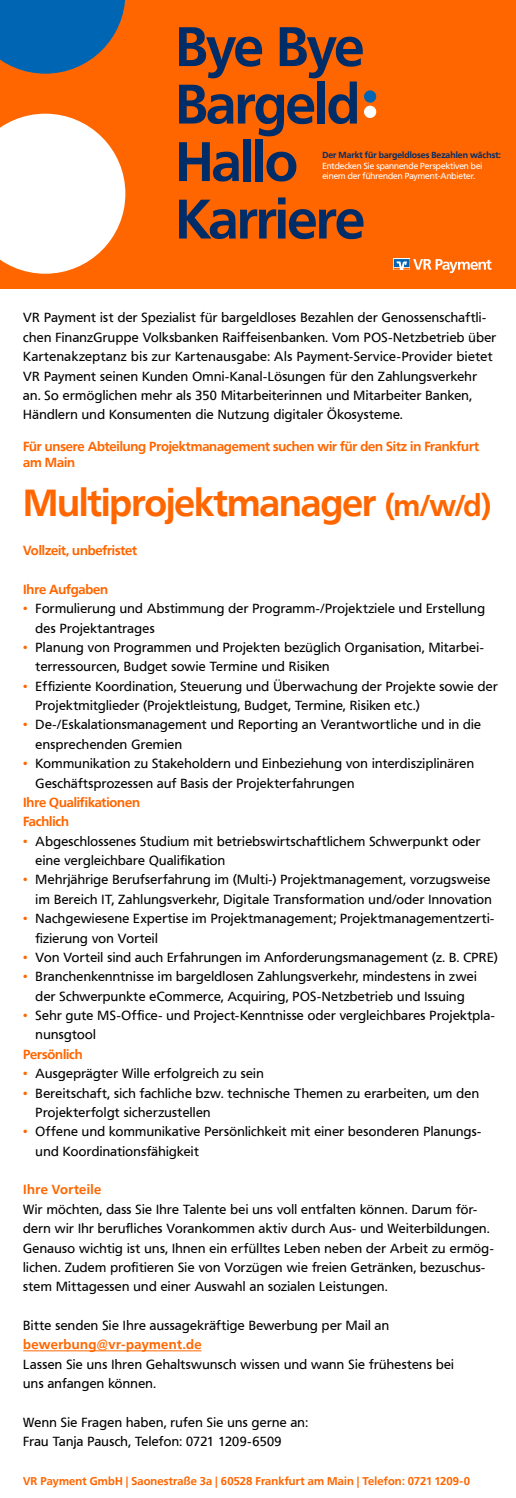
<style>
.page{position:relative;width:516px;height:1498px;background:#fff}
.page>*{position:absolute;margin:0;border:0;box-sizing:border-box;transform-origin:0 0}
.t1{font:700 55px/57.5px "Frutiger VR";letter-spacing:-.025em;color:#002d67}
.t2{font:700 37.5px "Frutiger VR";letter-spacing:-.025em;color:#f60}
.t3{font:13.12px/19.4px "Frutiger VR";letter-spacing:.025em;color:#000}
.t4{font:700 13.12px/15.8px "Frutiger VR";letter-spacing:-.01em;color:#f60}
.t5{font:700 13.12px "Frutiger VR";letter-spacing:.03em;color:#f60}
.t6{font:700 13.12px "Frutiger VR";letter-spacing:.025em;color:#f60}
.t7{font:700 11.25px "Frutiger VR";letter-spacing:.01em;color:#f60}
.t8{font:8.75px/10.5px "Frutiger VR";color:#fff}
.t9{font:700 8.75px "Frutiger VR";letter-spacing:.005em;color:#002d67}
.s1{font-size:30px}
.s2{color:#f60}
</style>
<div class="page">
<div style="left:0;top:0;width:516px;height:289px;background:#f60"></div>
<svg style="left:0;top:114px;width:125px;height:160px;background:#ffe8da"></svg>
<svg style="left:0;top:0;width:125px;height:74px"></svg>
<div style="left:364px;top:106px;width:12px;height:12px;background:#fff;border-radius:50%"></div>
<div style="left:364px;top:90px;width:12px;height:13px;background:#0066b3;border-radius:50%"></div>
<hr style="left:23px;top:1350px;width:178px;height:1px;background:#f60">
<svg style="left:393px;top:259px;width:98px;height:14px"></svg>
<h1 class="t1" style="left:175px;top:18px;width:191px">Bye Bye<br>Bargeld<br>Hallo<br>Karriere</h1>
<p class="t9" style="left:322px;top:150px;width:180px">Der Markt für bargeldloses Bezahlen wächst:</p>
<p class="t8" style="left:322px;top:160px;width:161px">Entdecken Sie spannende Perspektiven bei einem der führenden Payment-Anbieter.</p>
<p class="t3" style="left:23px;top:308px;width:474px">VR Payment ist der Spezialist für bargeldloses Bezahlen der Genossenschaftli&shy;chen FinanzGruppe Volksbanken Raiffeisenbanken. Vom POS-Netzbetrieb über Kartenakzeptanz bis zur Kartenausgabe: Als Payment-Service-Provider bietet VR Payment seinen Kunden Omni-Kanal-Lösungen für den Zahlungsverkehr an. So ermöglichen mehr als 350 Mitarbeiterinnen und Mitarbeiter Banken, Händlern und Konsumenten die Nutzung digitaler Ökosysteme.</p>
<p class="t4" style="left:23px;top:438px;width:457px">Für unsere Abteilung Projektmanagement suchen wir für den Sitz in Frankfurt am Main</p>
<h2 class="t2" style="left:23px;top:481px;width:469px">Multiprojektmanager <span class="s1">(m/w/d)</span></h2>
<p class="t4" style="left:23px;top:543px;width:115px">Vollzeit, unbefristet</p>
<p class="t4" style="left:23px;top:581px;width:86px">Ihre Aufgaben</p>
<p class="t3" style="left:36px;top:599px;width:451px;text-indent:-12px"><span class="s2">•</span> Formulierung und Abstimmung der Programm-/Projektziele und Erstellung des Projektantrages</p>
<p class="t3" style="left:36px;top:638px;width:449px;text-indent:-12px"><span class="s2">•</span> Planung von Programmen und Projekten bezüglich Organisation, Mitarbei&shy;terressourcen, Budget sowie Termine und Risiken</p>
<p class="t3" style="left:36px;top:676px;width:463px;text-indent:-12px"><span class="s2">•</span> Effiziente Koordination, Steuerung und Überwachung der Projekte sowie der<br>Projektmitglieder (Projektleistung, Budget, Termine, Risiken etc.)</p>
<p class="t3" style="left:36px;top:715px;width:447px;text-indent:-12px"><span class="s2">•</span> De-/Eskalationsmanagement und Reporting an Verantwortliche und in die ensprechenden Gremien</p>
<p class="t3" style="left:36px;top:754px;width:440px;text-indent:-12px"><span class="s2">•</span> Kommunikation zu Stakeholdern und Einbeziehung von interdisziplinären<br>Geschäftsprozessen auf Basis der Projekterfahrungen</p>
<p class="t4" style="left:23px;top:793px;width:118px;line-height:19.4px">Ihre Qualifikationen<br>Fachlich</p>
<p class="t3" style="left:36px;top:831px;width:446px;text-indent:-12px"><span class="s2">•</span> Abgeschlossenes Studium mit betriebswirtschaftlichem Schwerpunkt oder eine vergleichbare Qualifikation</p>
<p class="t3" style="left:23px;top:870px;width:470px;text-align:right"><span class="s2">•</span> Mehrjährige Berufserfahrung im (Multi-) Projektmanagement, vorzugsweise im Bereich IT, Zahlungsverkehr, Digitale Transformation und/oder Innovation</p>
<p class="t3" style="left:36px;top:909px;width:460px;text-indent:-12px"><span class="s2">•</span> Nachgewiesene Expertise im Projektmanagement; Projektmanagementzerti&shy;fizierung von Vorteil</p>
<p class="t3" style="left:23px;top:948px;width:476px"><span class="s2">•</span> Von Vorteil sind auch Erfahrungen im Anforderungsmanagement (z. B. CPRE)</p>
<p class="t3" style="left:23px;top:967px;width:455px;text-align:center"><span class="s2">•</span> Branchenkenntnisse im bargeldlosen Zahlungsverkehr, mindestens in zwei der Schwerpunkte eCommerce, Acquiring, POS-Netzbetrieb und Issuing</p>
<p class="t3" style="left:36px;top:1006px;width:460px;text-indent:-12px"><span class="s2">•</span> Sehr gute MS-Office- und Project-Kenntnisse oder vergleichbares Projektpla&shy;nunsgtool</p>
<p class="t4" style="left:23px;top:1046px;width:61px">Persönlich</p>
<p class="t3" style="left:23px;top:1064px;width:242px"><span class="s2">•</span> Ausgeprägter Wille erfolgreich zu sein</p>
<p class="t3" style="left:36px;top:1083px;width:445px;text-indent:-12px"><span class="s2">•</span> Bereitschaft, sich fachliche bzw. technische Themen zu erarbeiten, um den<br>Projekterfolgt sicherzustellen</p>
<p class="t3" style="left:36px;top:1122px;width:447px;text-indent:-12px"><span class="s2">•</span> Offene und kommunikative Persönlichkeit mit einer besonderen Planungs&shy;und Koordinationsfähigkeit</p>
<p class="t6" style="left:23px;top:1182px;width:79px">Ihre Vorteile</p>
<p class="t3" style="left:23px;top:1199px;width:472px">Wir möchten, dass Sie Ihre Talente bei uns voll entfalten können. Darum för&shy;dern wir Ihr berufliches Vorankommen aktiv durch Aus- und Weiterbildungen.<br>Genauso wichtig ist uns, Ihnen ein erfülltes Leben neben der Arbeit zu ermög&shy;lichen. Zudem profitieren Sie von Vorzügen wie freien Getränken, bezuschus&shy;stem Mittagessen und einer Auswahl an sozialen Leistungen.</p>
<p class="t3" style="left:23px;top:1316px;width:367px">Bitte senden Sie Ihre aussagekräftige Bewerbung per Mail an</p>
<p class="t5" style="left:23px;top:1337px;width:180px">bewerbung@vr-payment.de</p>
<p class="t3" style="left:23px;top:1354px;width:432px">Lassen Sie uns Ihren Gehaltswunsch wissen und wann Sie frühestens bei uns anfangen können.</p>
<p class="t3" style="left:23px;top:1413px;width:286px">Wenn Sie Fragen haben, rufen Sie uns gerne an:<br>Frau Tanja Pausch, Telefon: 0721 1209-6509</p>
<p class="t7" style="left:23px;top:1474px;width:448px">VR Payment GmbH | Saonestraße 3a | 60528 Frankfurt am Main | Telefon: 0721 1209-0</p>
</div>
